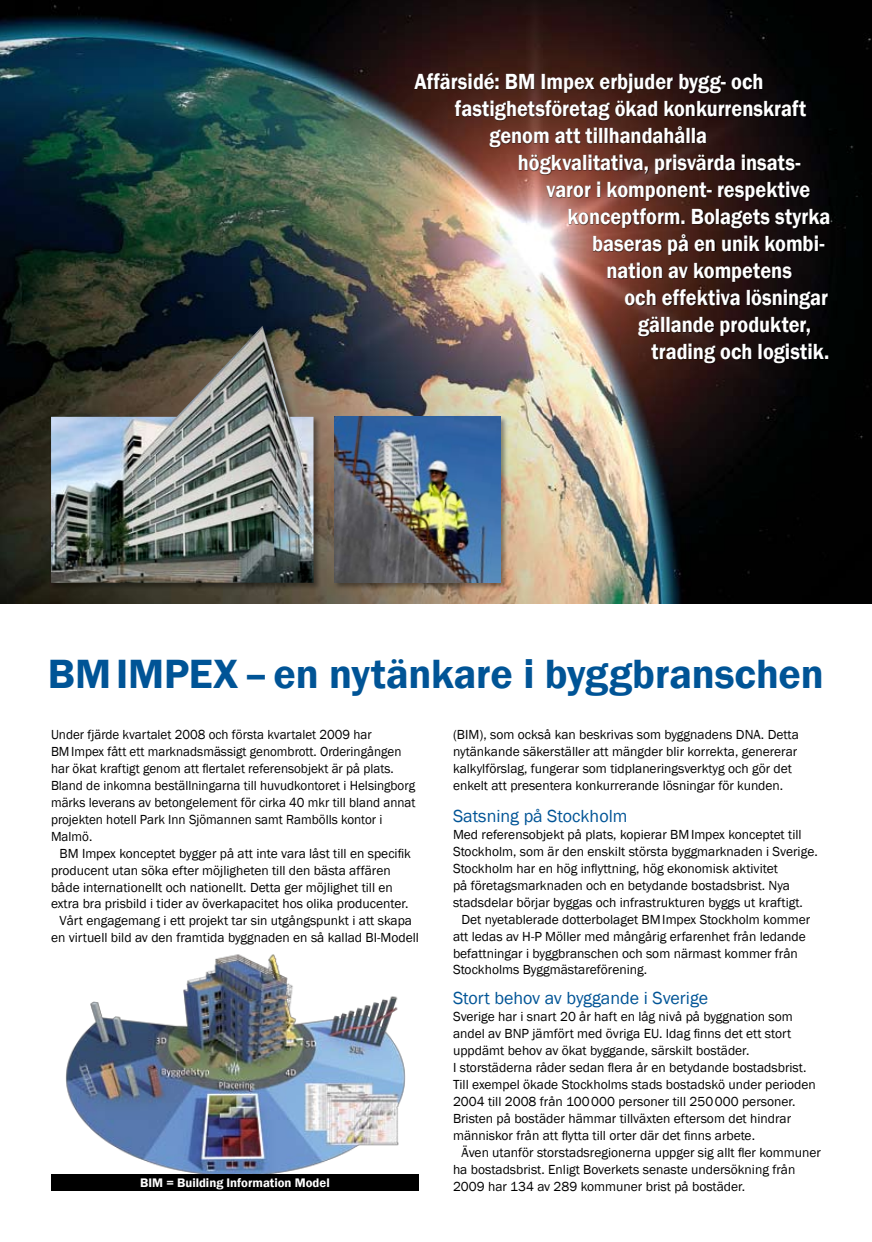
<style>
.page{position:relative;width:872px;height:1242px;background:#fff}
.page>*{position:absolute;margin:0;border:0;box-sizing:border-box;transform-origin:0 0}
.t1{font:600 42px "Franklin Gothic";letter-spacing:-.005em;color:#005496}
.t2{font:600 22.5px "Franklin Gothic";color:#fff;scale:.9 1}
.t3{font:18px "Franklin Gothic";color:#005496}
.t4{font:13.5px/17px "Franklin Gothic";color:#000}
.t5{font:600 12.75px "Franklin Gothic";color:#fff}
</style>
<div class="page">
<img style="left:0;top:0;width:872px;height:604px">
<div style="left:414px;top:72px;width:417px;height:292px;background:#000;opacity:.75"></div>
<div style="left:49px;top:324px;width:272px;height:266px;background:#000;opacity:.4"></div>
<img style="left:51px;top:326px;width:262px;height:257px">
<div style="left:333px;top:415px;width:175px;height:175px;background:#000;opacity:.4"></div>
<img style="left:335px;top:417px;width:166px;height:166px">
<img style="left:65px;top:954px;width:341px;height:220px">
<div style="left:51px;top:1174px;width:368px;height:17px;background:#000"></div>
<h2 class="t2" style="left:414px;top:68px;width:389px">Affärsidé: BM Impex erbjuder bygg- och</h2>
<h2 class="t2" style="left:455px;top:95px;width:392px">fastighetsföretag ökad konkurrenskraft</h2>
<h2 class="t2" style="left:489px;top:122px;width:243px">genom att tillhandahålla</h2>
<h2 class="t2" style="left:518px;top:149px;width:315px">högkvalitativa, prisvärda insats-</h2>
<h2 class="t2" style="left:546px;top:176px;width:294px">varor i komponent- respektive</h2>
<h2 class="t2" style="left:567px;top:203px;width:294px">konceptform. Bolagets styrka</h2>
<h2 class="t2" style="left:592px;top:230px;width:259px">baseras på en unik kombi-</h2>
<h2 class="t2" style="left:606px;top:257px;width:207px">nation av kompetens</h2>
<h2 class="t2" style="left:624px;top:284px;width:228px">och effektiva lösningar</h2>
<h2 class="t2" style="left:638px;top:311px;width:194px">gällande produkter,</h2>
<h2 class="t2" style="left:651px;top:338px;width:199px">trading och logistik.</h2>
<h1 class="t1" style="left:48px;top:648px;width:777px">BMIMPEX–en nytänkare i byggbranschen</h1>
<p class="t4" style="left:51px;top:726px;width:366px">Under fjärde kvartalet 2008 och första kvartalet 2009 har BMImpex fått ett marknadsmässigt genombrott. Orderingången har ökat kraftigt genom att flertalet referensobjekt är på plats.<br>Bland de inkomna beställningarna till huvudkontoret i Helsingborg märks leverans av betongelement för cirka 40 mkr till bland annat projekten hotell Park Inn Sjömannen samt Rambölls kontor i Malmö.</p>
<p class="t4" style="left:60px;top:845px;width:353px">BM Impex konceptet bygger på att inte vara låst till en specifik</p>
<p class="t4" style="left:51px;top:862px;width:341px">producent utan söka efter möjligheten till den bästa affären</p>
<p class="t4" style="left:51px;top:879px;width:343px">både internationellt och nationellt. Detta ger möjlighet till en</p>
<p class="t4" style="left:51px;top:896px;width:359px">extra bra prisbild i tider av överkapacitet hos olika producenter.</p>
<p class="t4" style="left:60px;top:912px;width:354px">Vårt engagemang i ett projekt tar sin utgångspunkt i att skapa</p>
<p class="t4" style="left:51px;top:929px;width:369px">en virtuell bild av den framtida byggnaden en så kallad BI-Modell</p>
<p class="t4" style="left:453px;top:726px;width:347px">(BIM), som också kan beskrivas som byggnadens DNA. Detta nytänkande säkerställer att mängder blir korrekta, genererar kalkylförslag, fungerar som tidplaneringsverktyg och gör det enkelt att presentera konkurrerande lösningar för kunden.</p>
<h3 class="t3" style="left:453px;top:804px;width:176px">Satsning på Stockholm</h3>
<p class="t4" style="left:453px;top:826px;width:366px">Med referensobjekt på plats, kopierar BMImpex konceptet till Stockholm, som är den enskilt största byggmarknaden i Sverige.<br>Stockholm har en hög inflyttning, hög ekonomisk aktivitet<br>på företagsmarknaden och en betydande bostadsbrist. Nya stadsdelar börjar byggas och infrastrukturen byggs ut kraftigt.</p>
<p class="t4" style="left:453px;top:911px;width:359px;text-indent:9px">Det nyetablerade dotterbolaget BMImpex Stockholm kommer att ledas av H-P Möller med mångårig erfarenhet från ledande befattningar i byggbranschen och som närmast kommer från Stockholms Byggmästareförening.</p>
<h3 class="t3" style="left:453px;top:987px;width:257px">Stort behov av byggande i Sverige</h3>
<p class="t4" style="left:453px;top:1008px;width:364px">Sverige har i snart 20 år haft en låg nivå på byggnation som andel av BNP jämfört med övriga EU. Idag finns det ett stort uppdämt behov av ökat byggande, särskilt bostäder.<br>I storstäderna råder sedan flera år en betydande bostadsbrist.<br>Till exempel ökade Stockholms stads bostadskö under perioden 2004 till 2008 från 100000 personer till 250000 personer.<br>Bristen på bostäder hämmar tillväxten eftersom det hindrar människor från att flytta till orter där det finns arbete.</p>
<p class="t4" style="left:453px;top:1144px;width:369px;text-indent:9px">Även utanför storstadsregionerna uppger sig allt fler kommuner ha bostadsbrist. Enligt Boverkets senaste undersökning från<br>2009 har 134 av 289 kommuner brist på bostäder.</p>
<p class="t5" style="left:140px;top:1174px;width:191px">BIM = Building Information Model</p>
</div>
